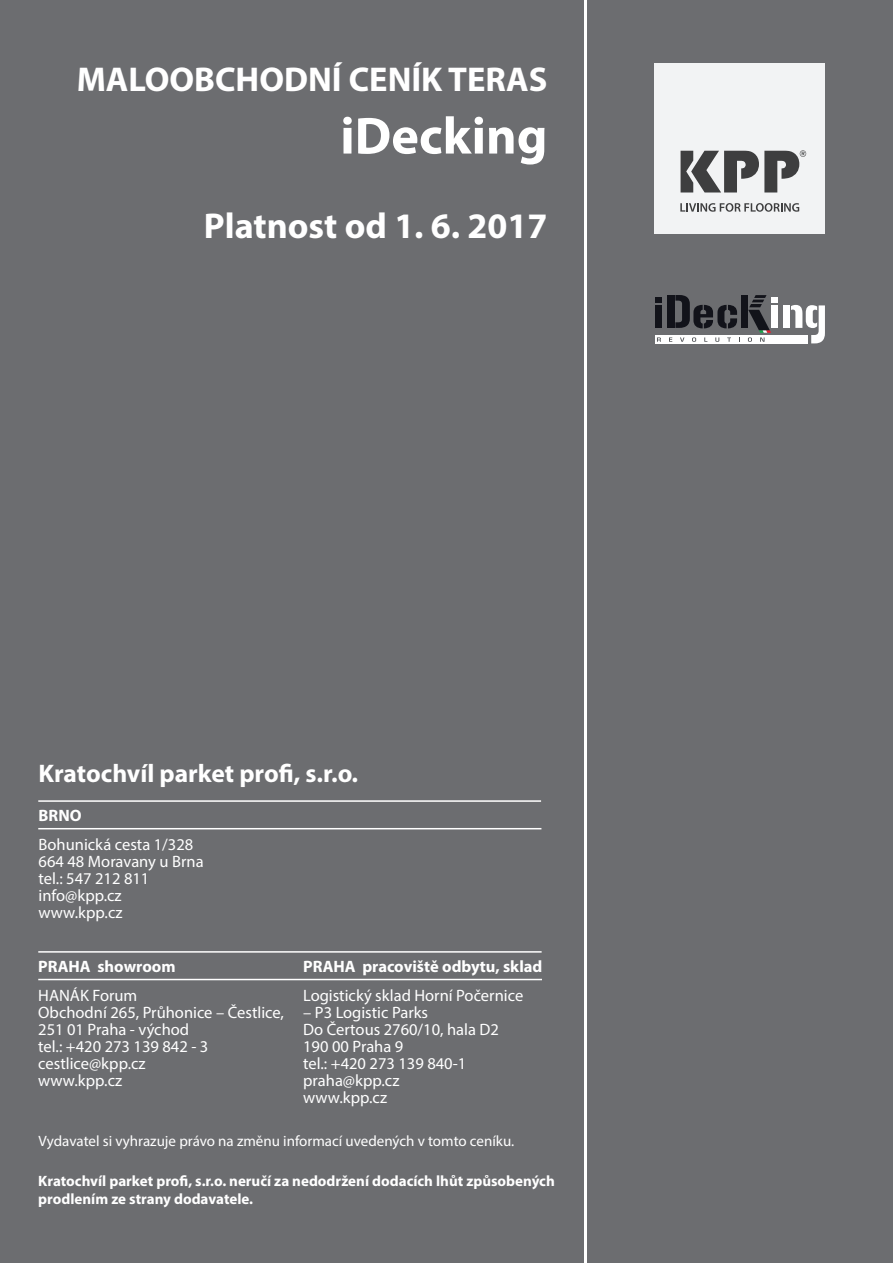
<style>
.page{position:relative;width:893px;height:1263px;background:#fff}
.page>*{position:absolute;margin:0;border:0;box-sizing:border-box;transform-origin:0 0}
.t1{font:700 52.5px "Myriad Pro";color:#fff}
.t2{font:700 36px "Myriad Pro";color:#fff}
.t3{font:700 34.5px "Myriad Pro";color:#fff}
.t4{font:700 25.5px "Myriad Pro";color:#fff}
.t5{font:16.5px/17.1px "Myriad Pro";color:#fff}
.t6{font:700 16.5px "Myriad Pro";color:#fff}
.t7{font:700 15px/18px "Myriad Pro";color:#fff}
.t8{font:15px "Myriad Pro";color:#fff}
</style>
<div class="page">
<div style="left:587px;top:0;width:306px;height:1263px;background:#6c6d70"></div>
<div style="left:0;top:0;width:583px;height:1263px;background:#6c6d70"></div>
<div style="left:655px;top:64px;width:170px;height:170px;background:#f2f3f4"></div>
<svg style="left:681px;top:150px;width:125px;height:42px"></svg>
<svg style="left:680px;top:203px;width:119px;height:9px"></svg>
<div style="left:655px;top:305px;width:7px;height:23px;background:#12131a"></div>
<svg style="left:655px;top:297px;width:7px;height:5px"></svg>
<div style="left:667px;top:295px;width:7px;height:33px;background:#12131a"></div>
<svg style="left:675px;top:295px;width:62px;height:33px"></svg>
<div style="left:783px;top:305px;width:7px;height:23px;background:#fff"></div>
<svg style="left:791px;top:305px;width:34px;height:38px"></svg>
<div style="left:655px;top:335px;width:152px;height:8px;background:#fff"></div>
<svg style="left:657px;top:337px;width:4px;height:5px"></svg>
<svg style="left:669px;top:337px;width:3px;height:5px"></svg>
<svg style="left:680px;top:337px;width:4px;height:5px"></svg>
<svg style="left:692px;top:337px;width:4px;height:5px"></svg>
<svg style="left:715px;top:337px;width:4px;height:5px"></svg>
<svg style="left:727px;top:337px;width:4px;height:5px"></svg>
<div style="left:741px;top:295px;width:7px;height:33px;background:#12131a"></div>
<svg style="left:748px;top:295px;width:30px;height:47px"></svg>
<hr style="left:38px;top:951px;width:504px;height:2px;background:#fff">
<hr style="left:38px;top:979px;width:504px;height:1px;background:#fff">
<hr style="left:38px;top:800px;width:503px;height:2px;background:#fff">
<hr style="left:38px;top:828px;width:503px;height:1px;background:#fff">
<h3 class="t3" style="left:77px;top:56px;width:472px">MALOOBCHODNÍ CENÍK TERAS</h3>
<h1 class="t1" style="left:340px;top:102px;width:209px">iDecking</h1>
<h2 class="t2" style="left:204px;top:203px;width:345px">Platnost od 1. 6. 2017</h2>
<h3 class="t4" style="left:39px;top:757px;width:321px">Kratochvíl parket profi, s.r.o.</h3>
<p class="t6" style="left:39px;top:804px;width:44px">BRNO</p>
<p class="t5" style="left:39px;top:835px;width:167px">Bohunická cesta 1/328<br>664 48 Moravany u Brna tel.: 547 212 811 info@kpp.cz www.kpp.cz</p>
<p class="t6" style="left:38px;top:955px;width:139px">PRAHA showroom</p>
<p class="t5" style="left:38px;top:986px;width:247px">HANÁK Forum<br>Obchodní 265, Průhonice – Čestlice,<br>251 01 Praha - východ<br>tel.: +420 273 139 842 - 3 cestlice@kpp.cz<br>www.kpp.cz</p>
<p class="t6" style="left:303px;top:955px;width:241px">PRAHA pracoviště odbytu, sklad</p>
<p class="t5" style="left:303px;top:986px;width:222px">Logistický sklad Horní Počernice</p>
<p class="t5" style="left:303px;top:1003px;width:197px">– P3 Logistic Parks<br>Do Čertous 2760/10, hala D2<br>190 00 Praha 9<br>tel.: +420 273 139 840-1 praha@kpp.cz<br>www.kpp.cz</p>
<p class="t8" style="left:39px;top:1131px;width:477px">Vydavatel si vyhrazuje právo na změnu informací uvedených v tomto ceníku.</p>
<p class="t7" style="left:38px;top:1171px;width:518px">Kratochvíl parket profi, s.r.o. neručí za nedodržení dodacích lhůt způsobených prodlením ze strany dodavatele.</p>
</div>
